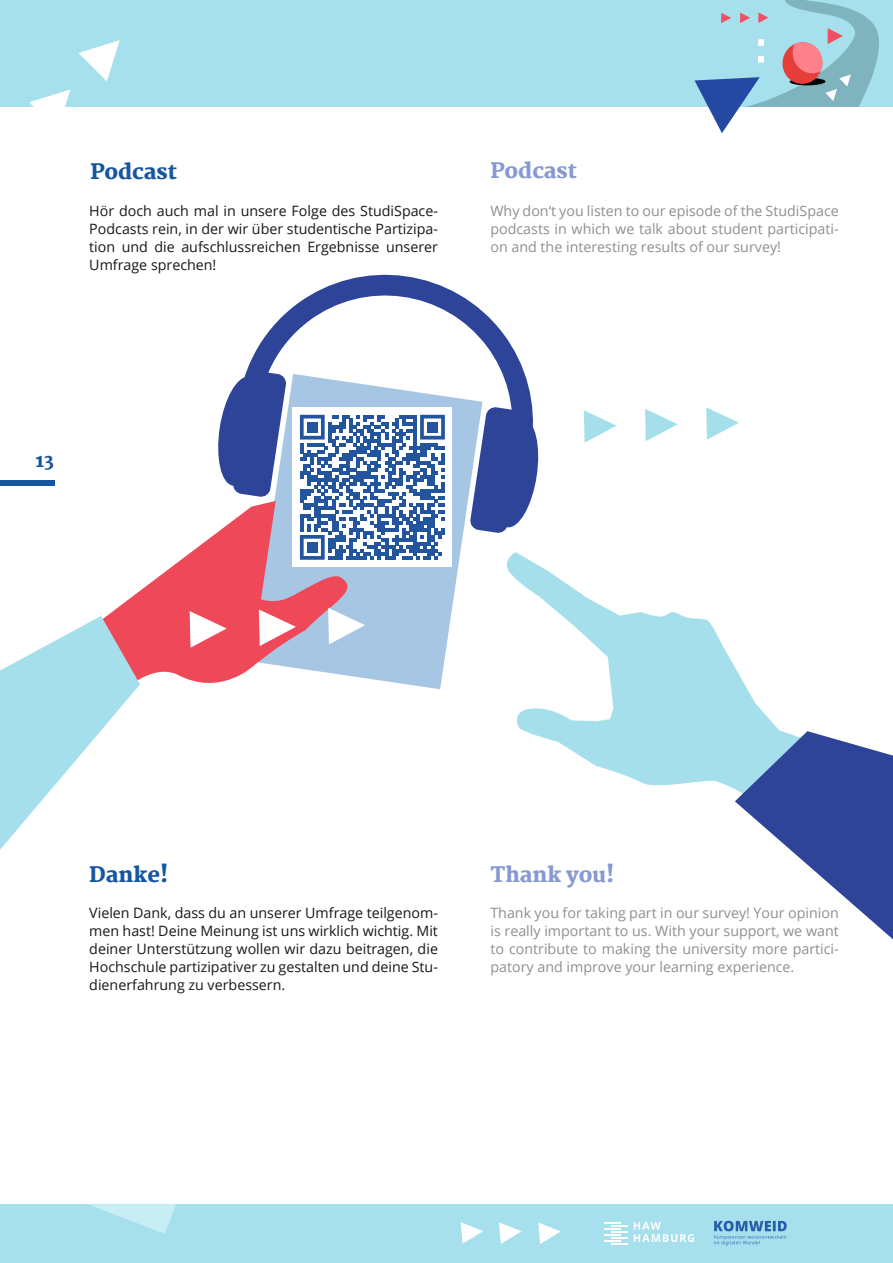
<style>
.page{position:relative;width:893px;height:1263px;background:#fff}
.page>*{position:absolute;margin:0;border:0;box-sizing:border-box;transform-origin:0 0}
.t1{font:800 21px "Martel";color:#8699d1}
.t2{font:800 21px "Martel";color:#1655a1}
.t3{font:800 18px "Martel";color:#1655a1}
.t4{font:14.25px/18px "Open Sans";color:#171818;text-align:justify}
.t5{font:14.25px/18px "Open Sans";color:#8f8f8f;text-align:justify}
</style>
<div class="page">
<div style="left:0;top:0;width:893px;height:107px;background:#a6e0ed"></div>
<svg style="left:694px;top:0;width:185px;height:133px"></svg>
<div style="left:0;top:1204px;width:893px;height:59px;background:#a6e0ed"></div>
<svg style="left:89px;top:1204px;width:87px;height:30px"></svg>
<svg style="left:714px;top:1221px;width:73px;height:24px"></svg>
<svg style="left:604px;top:1222px;width:24px;height:23px"></svg>
<svg style="left:634px;top:1222px;width:60px;height:20px"></svg>
<svg style="left:461px;top:1222px;width:22px;height:22px"></svg>
<svg style="left:499px;top:1222px;width:22px;height:22px"></svg>
<svg style="left:538px;top:1222px;width:23px;height:22px"></svg>
<svg style="left:29px;top:89px;width:41px;height:18px"></svg>
<svg style="left:78px;top:40px;width:42px;height:41px"></svg>
<div style="left:0;top:480px;width:54px;height:6px;background:#1655a1"></div>
<svg style="left:274px;top:443px;width:196px;height:246px;fill:#a7c6e4"></svg>
<svg style="left:107px;top:501px;width:254px;height:188px"></svg>
<svg style="left:0;top:616px;width:140px;height:234px;fill:#a6dfec"></svg>
<svg style="left:190px;top:611px;width:37px;height:37px"></svg>
<svg style="left:259px;top:609px;width:37px;height:37px"></svg>
<svg style="left:328px;top:608px;width:37px;height:36px"></svg>
<svg style="left:506px;top:552px;width:275px;height:237px"></svg>
<svg style="left:735px;top:731px;width:158px;height:209px;fill:#2d4499"></svg>
<div style="left:293px;top:408px;width:159px;height:159px;background:#fff"></div>
<svg style="left:300px;top:443px;width:145px;height:117px"></svg>
<div style="left:307px;top:542px;width:11px;height:11px;background:#23559f"></div>
<svg style="left:218px;top:383px;width:69px;height:114px"></svg>
<svg style="left:470px;top:441px;width:69px;height:92px"></svg>
<svg style="left:237px;top:274px;width:300px;height:169px"></svg>
<svg style="left:584px;top:410px;width:33px;height:33px"></svg>
<svg style="left:645px;top:409px;width:33px;height:32px"></svg>
<svg style="left:706px;top:407px;width:33px;height:33px"></svg>
<h1 class="t2" style="left:90px;top:160px;width:88px">Podcast</h1>
<h1 class="t1" style="left:490px;top:159px;width:88px">Podcast</h1>
<p class="t4" style="left:89px;top:202px;width:350px">Hör doch auch mal in unsere Folge des StudiSpace-Podcasts rein, in der wir über studentische Partizipa&shy;tion und die aufschlussreichen Ergebnisse unserer Umfrage sprechen!</p>
<p class="t5" style="left:490px;top:202px;width:350px">Why don‘t you listen to our episode of the StudiSpace podcasts in which we talk about student participati&shy;on and the interesting results of our survey!</p>
<p class="t3" style="left:35px;top:450px;width:20px">13</p>
<h1 class="t2" style="left:89px;top:863px;width:81px">Danke!</h1>
<p class="t4" style="left:89px;top:904px;width:350px">Vielen Dank, dass du an unserer Umfrage teilgenom&shy;men hast! Deine Meinung ist uns wirklich wichtig. Mit deiner Unterstützung wollen wir dazu beitragen, die Hochschule partizipativer zu gestalten und deine Stu&shy;dienerfahrung zu verbessern.</p>
<h1 class="t1" style="left:490px;top:862px;width:126px">Thank you!</h1>
<p class="t5" style="left:490px;top:904px;width:350px">Thank you for taking part in our survey! Your opinion is really important to us. With your support, we want to contribute to making the university more partici&shy;patory and improve your learning experience.</p>
</div>
